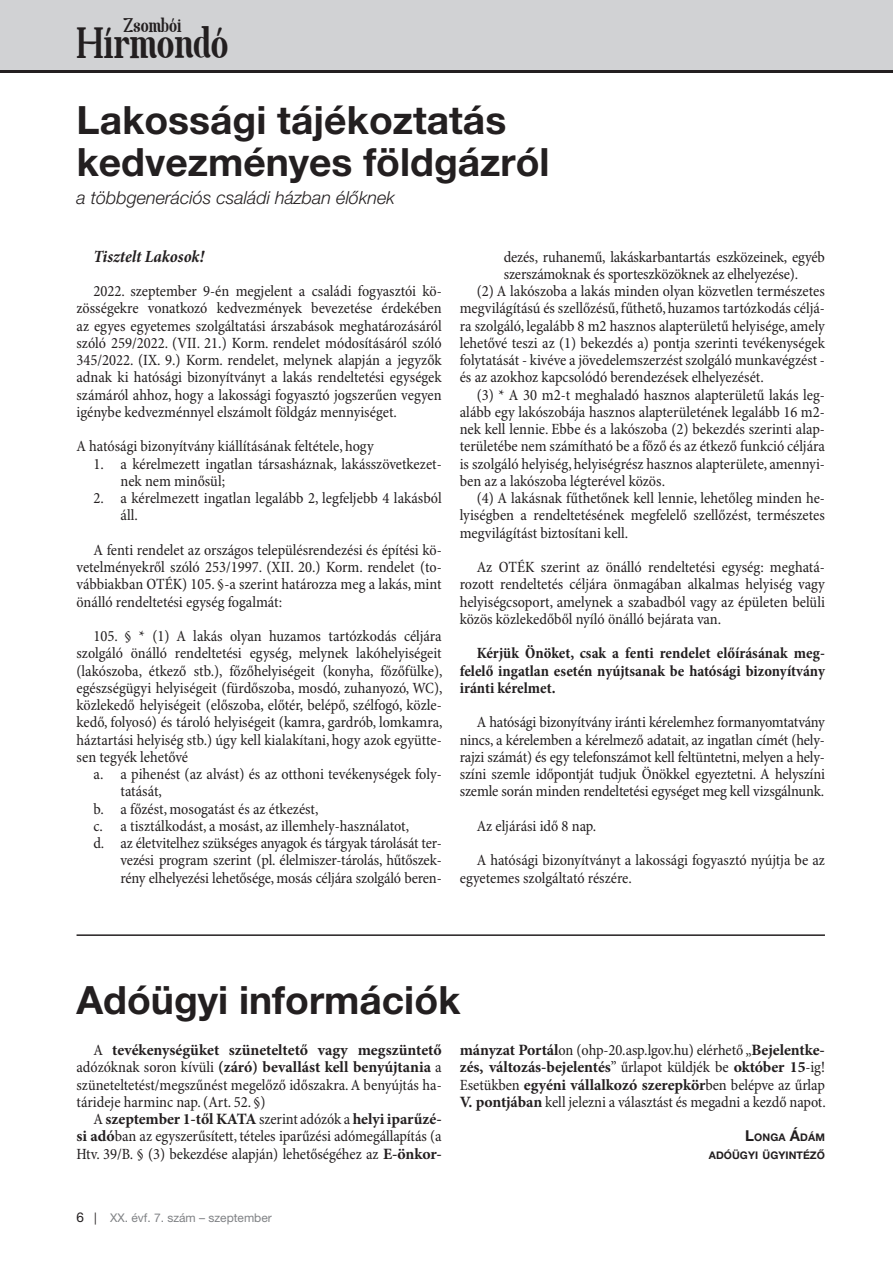
<style>
.page{position:relative;width:893px;height:1263px;background:#fff}
.page>*{position:absolute;margin:0;border:0;box-sizing:border-box;transform-origin:0 0}
.t1{font:41.7px "Spatha Serif";color:#231f20}
.cim_2has{font:700 39px "Helvetica Neue LT Pro";color:#231f20}
.t2{font:18.9px "Spatha Serif";color:#231f20}
.alcim_2{font:italic 300 18px "Helvetica Neue LT Pro";color:#231f20}
.lead{font:italic 700 condensed 17.25px "Minion Pro";letter-spacing:-.005em;color:#231f20}
.kenyer{font:condensed 15.75px/17.2px "Minion Pro";letter-spacing:-.005em;color:#231f20;text-align:justify}
.kenyer-2{font:700 condensed 15.75px/17.2px "Minion Pro";color:#231f20;text-align:justify}
.t3{font:12px "Helvetica Neue LT Pro";color:#808285}
.alairas{font:700 10.5px/17.2px "Helvetica Neue LT Pro";letter-spacing:.005em;color:#231f20;text-align:right}
.s1{font-weight:700;font-stretch:normal}
.s2{font-size:15px}
.s3{font-size:13.5px;color:#231f20}
.s4{color:#231f20}
</style>
<div class="page">
<div style="left:0;top:0;width:893px;height:72px;background:#d1d2d4"></div>
<hr style="left:0;top:70px;width:893px;height:2px;background:#231f20">
<hr style="left:77px;top:934px;width:748px;height:2px;background:#231f20">
<p class="t2" style="left:124px;top:13px;width:59px">Zsombói</p>
<h1 class="t1" style="left:77px;top:17px;width:153px">Hírmondó</h1>
<p class="cim_2has" style="left:77px;top:96px;width:431px">Lakossági tájékoztatás</p>
<p class="cim_2has" style="left:77px;top:138px;width:474px">kedvezményes földgázról</p>
<p class="alcim_2" style="left:77px;top:187px;width:320px">a többgenerációs családi házban élőknek</p>
<p class="lead" style="left:94px;top:246px;width:112px">Tisztelt Lakosok!</p>
<p class="kenyer" style="left:77px;top:283px;width:367px;text-indent:17px">2022. szeptember 9-én megjelent a családi fogyasztói kö&shy;zösségekre vonatkozó kedvezmények bevezetése érdekében az egyes egyetemes szolgáltatási árszabások meghatározásáról szóló 259/2022. (VII. 21.) Korm. rendelet módosításáról szóló 345/2022. (IX. 9.) Korm. rendelet, melynek alapján a jegyzők adnak ki hatósági bizonyítványt a lakás rendeltetési egységek számáról ahhoz, hogy a lakossági fogyasztó jogszerűen vegyen igénybe kedvezménnyel elszámolt földgáz mennyiséget.</p>
<p class="kenyer" style="left:77px;top:438px;width:299px">A hatósági bizonyítvány kiállításának feltétele, hogy</p>
<p class="kenyer" style="left:121px;top:456px;width:323px;text-indent:-27px">1. a kérelmezett ingatlan társasháznak, lakásszövetkezet&shy;nek nem minősül;</p>
<p class="kenyer" style="left:121px;top:490px;width:323px;text-indent:-27px">2. a kérelmezett ingatlan legalább 2, legfeljebb 4 lakásból áll.</p>
<p class="kenyer" style="left:77px;top:542px;width:367px;text-indent:17px">A fenti rendelet az országos településrendezési és építési kö&shy;vetelményekről szóló 253/1997. (XII. 20.) Korm. rendelet (to&shy;vábbiakban OTÉK) 105. §-a szerint határozza meg a lakás, mint önálló rendeltetési egység fogalmát:</p>
<p class="kenyer" style="left:77px;top:628px;width:368px;text-indent:17px">105. § * (1) A lakás olyan huzamos tartózkodás céljára szolgáló önálló rendeltetési egység, melynek lakóhelyiségeit (lakószoba, étkező stb.), főzőhelyiségeit (konyha, főzőfülke), egészségügyi helyiségeit (fürdőszoba, mosdó, zuhanyozó, WC), közlekedő helyiségeit (előszoba, előtér, belépő, szélfogó, közle&shy;kedő, folyosó) és tároló helyiségeit (kamra, gardrób, lomkamra, háztartási helyiség stb.) úgy kell kialakítani, hogy azok együtte&shy;sen tegyék lehetővé</p>
<p class="kenyer" style="left:121px;top:766px;width:323px;text-indent:-27px">a. a pihenést (az alvást) és az otthoni tevékenységek foly&shy;tatását,</p>
<p class="kenyer" style="left:94px;top:801px;width:226px">b. a főzést, mosogatást és az étkezést,</p>
<p class="kenyer" style="left:94px;top:818px;width:317px">c. a tisztálkodást, a mosást, az illemhely-használatot,</p>
<p class="kenyer" style="left:121px;top:835px;width:323px;text-indent:-27px">d. az életvitelhez szükséges anyagok és tárgyak tárolását ter&shy;vezési program szerint (pl. élelmiszer-tárolás, hűtőszek&shy;rény elhelyezési lehetősége, mosás céljára szolgáló beren-</p>
<p class="kenyer" style="left:504px;top:249px;width:323px">dezés, ruhanemű, lakáskarbantartás eszközeinek, egyéb szerszámoknak és sporteszközöknek az elhelyezése).</p>
<p class="kenyer" style="left:460px;top:283px;width:367px;text-indent:17px">(2) A lakószoba a lakás minden olyan közvetlen természetes megvilágítású és szellőzésű, fűthető, huzamos tartózkodás céljá&shy;ra szolgáló, legalább 8 m2 hasznos alapterületű helyisége, amely lehetővé teszi az (1) bekezdés a) pontja szerinti tevékenységek folytatását - kivéve a jövedelemszerzést szolgáló munkavégzést - és az azokhoz kapcsolódó berendezések elhelyezését.</p>
<p class="kenyer" style="left:460px;top:387px;width:367px;text-indent:17px">(3) * A 30 m2-t meghaladó hasznos alapterületű lakás leg&shy;alább egy lakószobája hasznos alapterületének legalább 16 m2- nek kell lennie. Ebbe és a lakószoba (2) bekezdés szerinti alap&shy;területébe nem számítható be a főző és az étkező funkció céljára is szolgáló helyiség, helyiségrész hasznos alapterülete, amennyi&shy;ben az a lakószoba légterével közös.</p>
<p class="kenyer" style="left:460px;top:490px;width:367px;text-indent:17px">(4) A lakásnak fűthetőnek kell lennie, lehetőleg minden he&shy;lyiségben a rendeltetésének megfelelő szellőzést, természetes megvilágítást biztosítani kell.</p>
<p class="kenyer" style="left:460px;top:559px;width:367px;text-indent:17px">Az OTÉK szerint az önálló rendeltetési egység: meghatá&shy;rozott rendeltetés céljára önmagában alkalmas helyiség vagy helyiségcsoport, amelynek a szabadból vagy az épületen belüli közös közlekedőből nyíló önálló bejárata van.</p>
<p class="kenyer-2" style="left:460px;top:645px;width:367px;text-indent:17px">Kérjük Önöket, csak a fenti rendelet előírásának meg&shy;felelő ingatlan esetén nyújtsanak be hatósági bizonyítvány iránti kérelmet.</p>
<p class="kenyer" style="left:460px;top:714px;width:367px;text-indent:17px">A hatósági bizonyítvány iránti kérelemhez formanyomtatvány nincs, a kérelemben a kérelmező adatait, az ingatlan címét (hely&shy;rajzi számát) és egy telefonszámot kell feltüntetni, melyen a hely&shy;színi szemle időpontját tudjuk Önökkel egyeztetni. A helyszíni szemle során minden rendeltetési egységet meg kell vizsgálnunk.</p>
<p class="kenyer" style="left:477px;top:818px;width:121px">Az eljárási idő 8 nap.</p>
<p class="kenyer" style="left:460px;top:852px;width:367px;text-indent:17px">A hatósági bizonyítványt a lakossági fogyasztó nyújtja be az egyetemes szolgáltató részére.</p>
<p class="cim_2has" style="left:77px;top:976px;width:386px">Adóügyi információk</p>
<p class="kenyer" style="left:77px;top:1042px;width:367px;text-indent:17px">A <span class="s1">tevékenységüket szüneteltető vagy megszüntető </span>adózóknak soron kívüli <span class="s1">(záró) bevallást kell benyújtania</span> a szüneteltetést/megszűnést megelőző időszakra. A benyújtás ha&shy;tárideje harminc nap. (Art. 52. §)</p>
<p class="kenyer" style="left:77px;top:1111px;width:367px;text-indent:17px">A <span class="s1">szeptember 1-től KATA</span> szerint adózók a <span class="s1">helyi iparűzé&shy;si adó</span>ban az egyszerűsített, tételes iparűzési adómegállapítás (a Htv. 39/B. § (3) bekezdése alapján) lehetőségéhez az <span class="s1">E-önkor-</span></p>
<p class="kenyer" style="left:460px;top:1042px;width:368px"><span class="s1">mányzat Portál</span>on (ohp-20.asp.lgov.hu) elérhető „<span class="s1">Bejelentke&shy;zés, változás-bejelentés</span>” űrlapot küldjék be <span class="s1">október 15</span>-ig!<br>Esetükben <span class="s1">egyéni vállalkozó szerepkör</span>ben belépve az űrlap <span class="s1">V. pontjában</span> kell jelezni a választást és megadni a kezdő napot.</p>
<p class="alairas" style="left:709px;top:1129px;width:118px"><span class="s2">L</span>ONGA <span class="s2">Á</span>DÁM<br>ADÓÜGYI ÜGYINTÉZŐ</p>
<p class="t3" style="left:77px;top:1210px;width:197px"><span class="s3">6</span> <span class="s4">|</span> XX. évf. 7. szám – szeptember</p>
</div>
